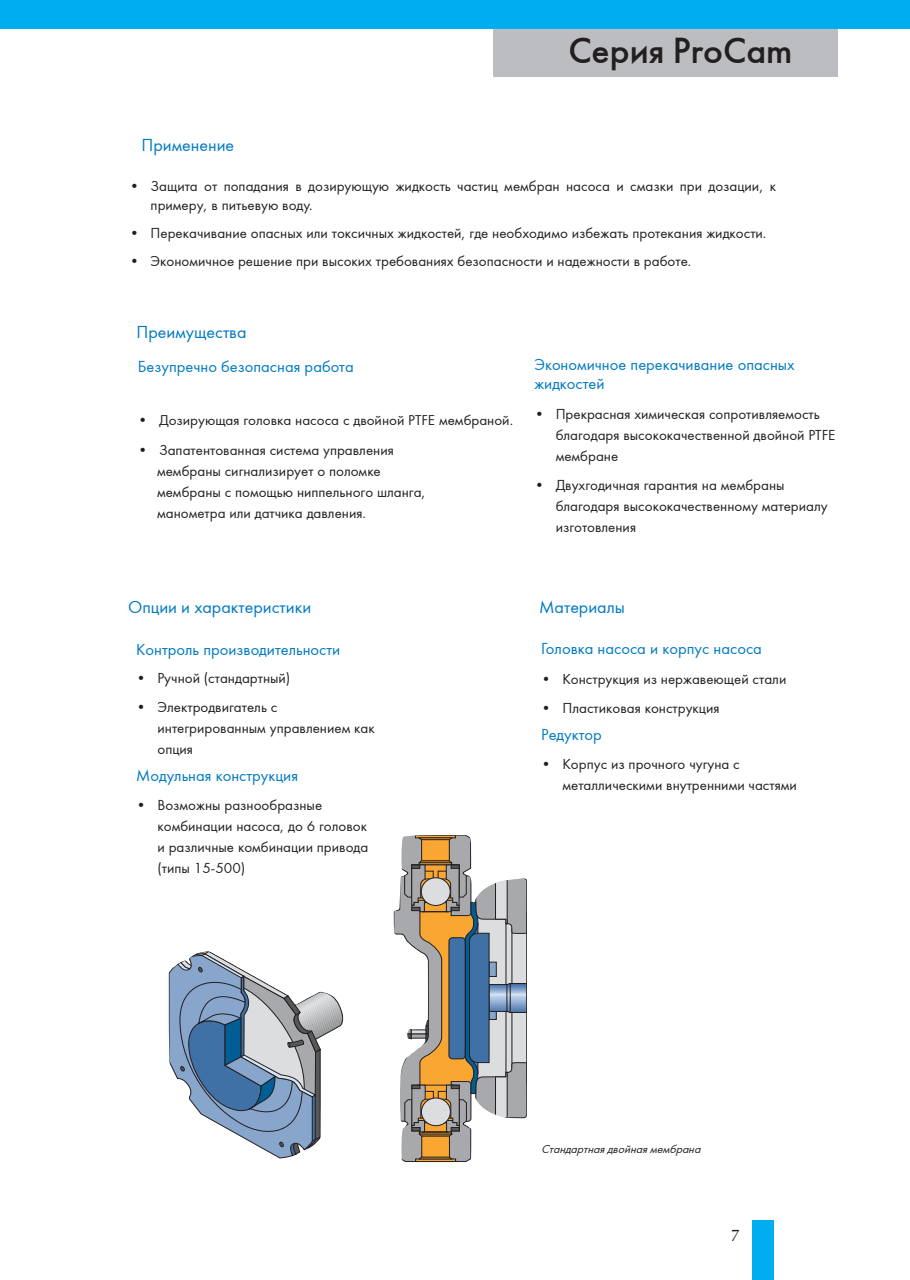
<style>
.page{position:relative;width:910px;height:1280px;background:#fff}
.page>*{position:absolute;margin:0;border:0;box-sizing:border-box;transform-origin:0 0}
.t1{font:36px "Futuris C";color:#231f20}
.t2{font:18px "Futura Book C";color:#007ac2}
.t3{font:16.5px/19.5px "Futura Book C";color:#007ac2}
.t4{font:16.5px "Ottawa Plain";color:#231f20}
.t5{font:15px/21px "Futura Book C";color:#231f20}
.t6{font:14.7px "Futura Book C";color:#231f20}
.t7{font:italic 12px "Futura Book C";color:#231f20}
.s1{font-size:15px}
</style>
<div class="page">
<svg style="left:394px;top:835px;width:133px;height:327px"></svg>
<svg style="left:169px;top:951px;width:175px;height:207px"></svg>
<div style="left:520px;top:1143px;width:180px;height:26px;background:#fff"></div>
<div style="left:753px;top:1220px;width:21px;height:60px;background:#00aeef"></div>
<div style="left:493px;top:21px;width:345px;height:56px;background:#bcbdc0"></div>
<div style="left:0;top:0;width:910px;height:28px;background:#00aeef"></div>
<p class="t2" style="left:142px;top:135px;width:94px">Применение</p>
<h1 class="t1" style="left:568px;top:28px;width:226px">Серия ProCam</h1>
<p class="t5" style="left:151px;top:176px;width:627px;line-height:19.5px;text-indent:-21px">• Защита от попадания в дозирующую жидкость частиц мембран насоса и смазки при дозации, к примеру, в питьевую воду.</p>
<p class="t5" style="left:129px;top:223px;width:638px">• Перекачивание опасных или токсичных жидкостей, где необходимо избежать протекания жидкости.</p>
<p class="t5" style="left:129px;top:251px;width:563px">• Экономичное решение при высоких требованиях безопасности и надежности в работе.</p>
<p class="t2" style="left:137px;top:322px;width:111px">Преимущества</p>
<p class="t3" style="left:138px;top:357px;width:217px">Безупречно безопасная работа</p>
<p class="t6" style="left:138px;top:412px;width:377px"><span class="s1">•</span> Дозирующая головка насоса с двойной PTFE мембраной.</p>
<p class="t5" style="left:157px;top:439px;width:270px;text-indent:-19px">• Запатентованная система управления мембраны сигнализирует о поломке мембраны с помощью ниппельного шланга, манометра или датчика давления.</p>
<p class="t3" style="left:534px;top:355px;width:262px">Экономичное перекачивание опасных жидкостей</p>
<p class="t5" style="left:556px;top:404px;width:281px;text-indent:-21px">• Прекрасная химическая сопротивляемость благодаря высококачественной двойной PTFE мембране</p>
<p class="t5" style="left:556px;top:475px;width:274px;text-indent:-21px">• Двухгодичная гарантия на мембраны благодаря высококачественному материалу изготовления</p>
<p class="t2" style="left:128px;top:598px;width:185px">Опции и характеристики</p>
<p class="t2" style="left:539px;top:597px;width:87px">Материалы</p>
<p class="t3" style="left:541px;top:639px;width:222px">Головка насоса и корпус насоса</p>
<p class="t5" style="left:541px;top:668px;width:247px">• Конструкция из нержавеющей стали</p>
<p class="t5" style="left:541px;top:698px;width:180px">• Пластиковая конструкция</p>
<p class="t3" style="left:541px;top:725px;width:62px">Редуктор</p>
<p class="t5" style="left:562px;top:754px;width:236px;text-indent:-21px">• Корпус из прочного чугуна с металлическими внутренними частями</p>
<p class="t3" style="left:136px;top:640px;width:206px">Контроль производительности</p>
<p class="t5" style="left:136px;top:667px;width:156px">• Ручной (стандартный)</p>
<p class="t5" style="left:157px;top:697px;width:219px;text-indent:-21px">• Электродвигатель с интегрированным управлением как опция</p>
<p class="t3" style="left:136px;top:766px;width:163px">Модульная конструкция</p>
<p class="t5" style="left:157px;top:795px;width:212px;text-indent:-21px">• Возможны разнообразные комбинации насоса, до 6 головок и различные комбинации привода (типы 15-500)</p>
<p class="t7" style="left:541px;top:1143px;width:164px">Стандартнаядвойнаямембрана</p>
<p class="t4" style="left:731px;top:1225px;width:11px">7</p>
</div>
